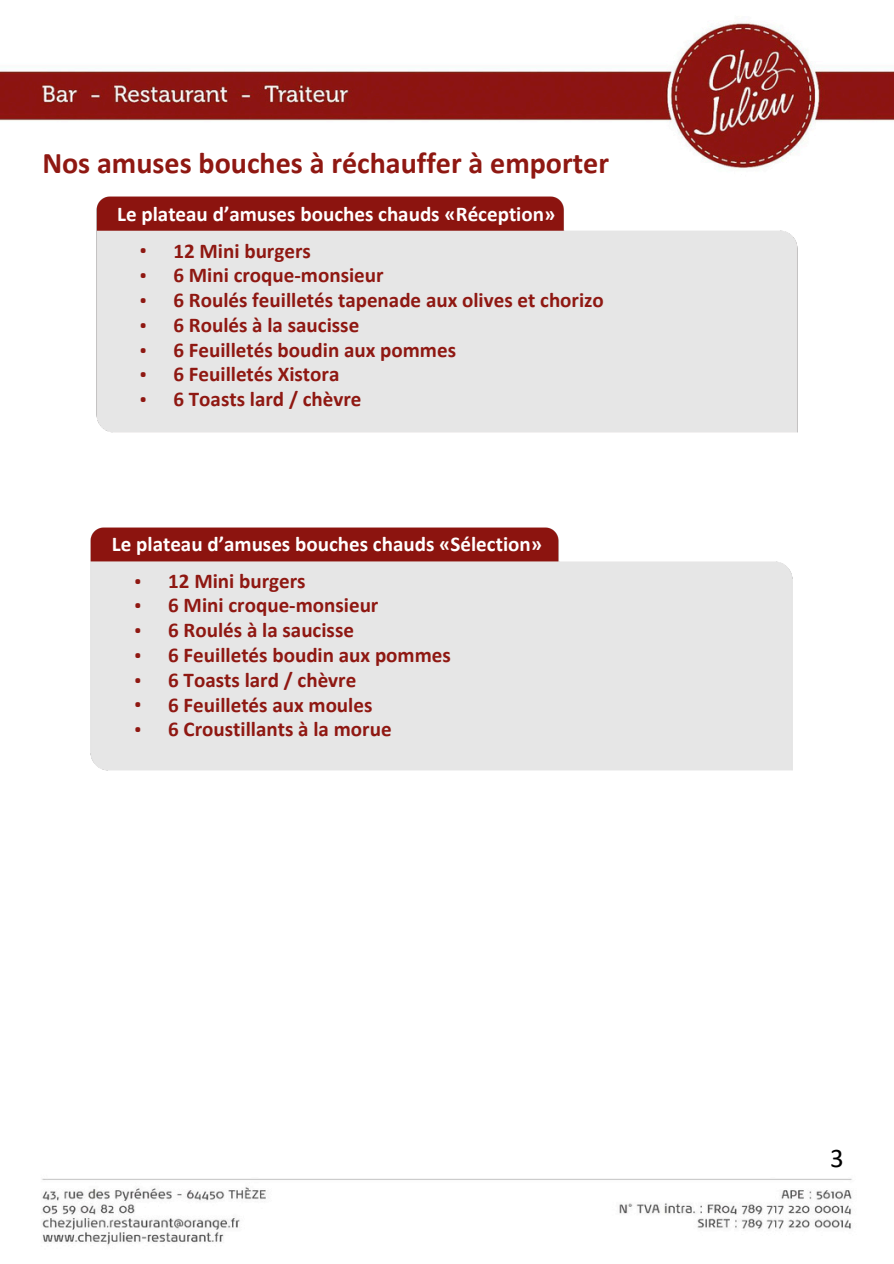
<style>
.page{position:relative;width:894px;height:1264px;background:#fff}
.page>*{position:absolute;margin:0;border:0;box-sizing:border-box;transform-origin:0 0}
.t1{font:700 30px "Calibri";color:#8f1812}
.t2{font:27px "Calibri";color:#000}
.t3{font:700 21.15px "Calibri";color:#8f1812}
.t4{font:21.15px "IBM Plex Sans Cond";color:#8f1812}
.t5{font:700 21px "Calibri";color:#8f1812}
.t6{font:700 21px "Calibri";color:#fff}
.t7{font:21px "IBM Plex Sans Cond";color:#8f1812}
</style>
<div class="page">
<img style="left:0;top:22px;width:893px;height:1224px">
<img style="left:88px;top:190px;width:717px;height:250px">
<img style="left:83px;top:520px;width:717px;height:257px">
<p class="t1" style="left:42px;top:151px;width:568px">Nos amuses bouches à réchauffer à emporter</p>
<p class="t6" style="left:117px;top:205px;width:439px">Le plateau d’amuses bouches chauds «Réception»</p>
<p class="t7" style="left:139px;top:236px;width:9px">•</p>
<p class="t7" style="left:139px;top:261px;width:9px">•</p>
<p class="t7" style="left:139px;top:285px;width:9px">•</p>
<p class="t7" style="left:139px;top:310px;width:9px">•</p>
<p class="t7" style="left:139px;top:335px;width:9px">•</p>
<p class="t4" style="left:139px;top:359px;width:9px">•</p>
<p class="t7" style="left:139px;top:384px;width:9px">•</p>
<p class="t5" style="left:173px;top:242px;width:139px">12 Mini burgers</p>
<p class="t5" style="left:173px;top:267px;width:212px">6 Mini croque-monsieur</p>
<p class="t5" style="left:173px;top:291px;width:432px">6 Roulés feuilletés tapenade aux olives et chorizo</p>
<p class="t5" style="left:173px;top:316px;width:187px">6 Roulés à la saucisse</p>
<p class="t5" style="left:173px;top:341px;width:284px">6 Feuilletés boudin aux pommes</p>
<p class="t3" style="left:173px;top:365px;width:167px">6 Feuilletés Xistora</p>
<p class="t5" style="left:173px;top:390px;width:189px">6 Toasts lard / chèvre</p>
<h1 class="t6" style="left:112px;top:535px;width:431px">Le plateau d’amuses bouches chauds «Sélection»</h1>
<p class="t7" style="left:134px;top:566px;width:9px">•</p>
<p class="t7" style="left:134px;top:591px;width:9px">•</p>
<p class="t7" style="left:134px;top:615px;width:9px">•</p>
<p class="t7" style="left:134px;top:640px;width:9px">•</p>
<p class="t7" style="left:134px;top:665px;width:9px">•</p>
<p class="t7" style="left:134px;top:690px;width:9px">•</p>
<p class="t7" style="left:134px;top:714px;width:9px">•</p>
<p class="t5" style="left:168px;top:572px;width:139px">12 Mini burgers</p>
<p class="t5" style="left:168px;top:596px;width:212px">6 Mini croque-monsieur</p>
<p class="t5" style="left:168px;top:621px;width:187px">6 Roulés à la saucisse</p>
<p class="t5" style="left:168px;top:646px;width:284px">6 Feuilletés boudin aux pommes</p>
<p class="t5" style="left:168px;top:671px;width:189px">6 Toasts lard / chèvre</p>
<p class="t5" style="left:168px;top:695px;width:206px">6 Feuilletés aux moules</p>
<p class="t5" style="left:168px;top:720px;width:225px">6 Croustillants à la morue</p>
<p class="t2" style="left:829px;top:1146px;width:15px">3</p>
</div>
